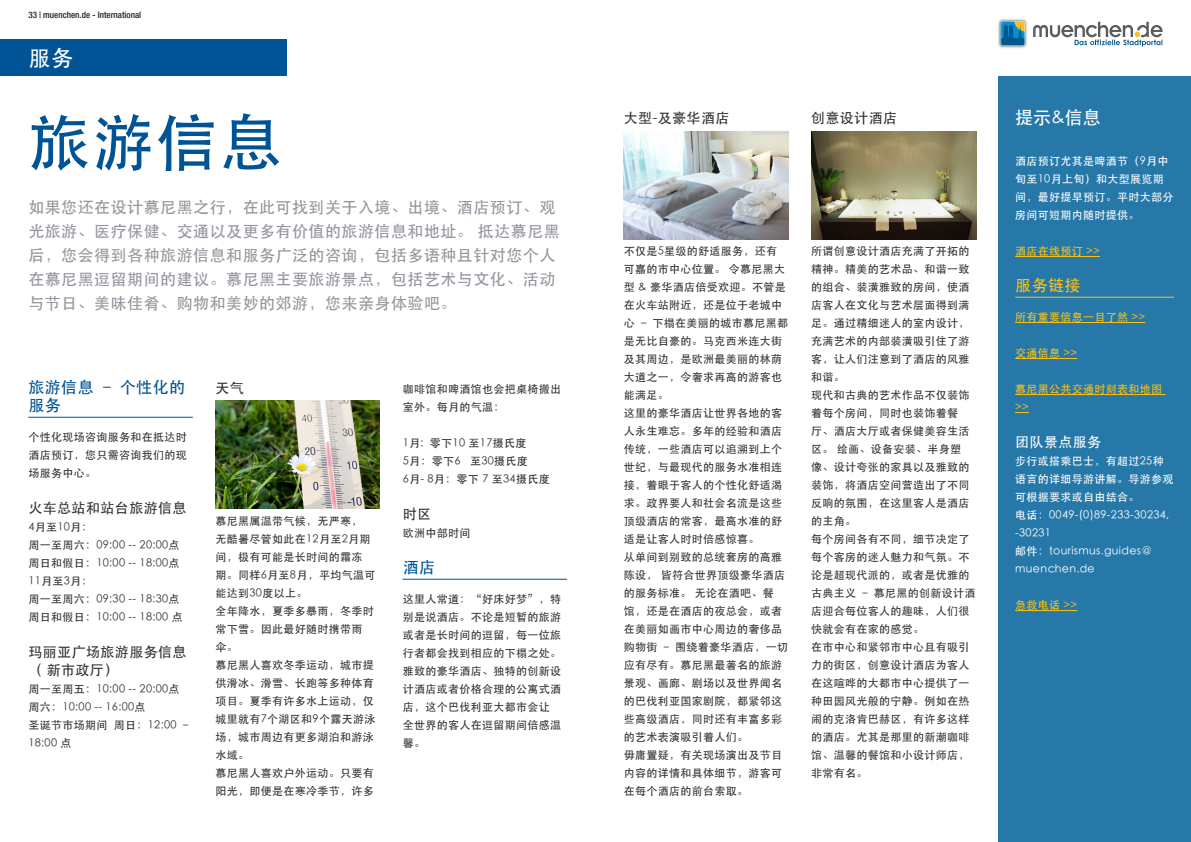
<style>
.page{position:relative;width:1191px;height:842px;background:#fff}
.page>*{position:absolute;margin:0;border:0;box-sizing:border-box;transform-origin:0 0}
.t1{font:62px "ST Heiti";color:#005495}
.t2{font:22px "ST Heiti";color:#fff}
.t3{font:18px "ST Heiti";color:#fff}
.t4{font:16px/24px "ST Heiti";letter-spacing:.03em;color:#93969e}
.t5{font:16px/18px "ST Heiti";letter-spacing:.03em;color:#005495}
.t6{font:16px "ST Heiti";color:#fec210}
.t7{font:14px/18px "ST Heiti";letter-spacing:.03em;color:#323332}
.t8{font:14px "ST Heiti";letter-spacing:.03em;color:#fff}
.t9{font:11px/18px "ST Heiti";letter-spacing:.03em;color:#323332}
.t10{font:11px/18px "ST Heiti";letter-spacing:.03em;color:#fff}
.t11{font:11px/18px "ST Heiti";letter-spacing:.03em;color:#fec210}
.t12{font:500 condensed 9px "Helvetica Neue LT Std";color:#231f20}
</style>
<div class="page">
<svg style="left:1033px;top:22px;width:129px;height:25px"></svg>
<img style="left:998px;top:19px;width:29px;height:29px">
<svg style="left:1000px;top:21px;width:25px;height:25px"></svg>
<div style="left:998px;top:76px;width:193px;height:766px;background:#2678a9"></div>
<hr style="left:1015px;top:256px;width:85px;height:1px;background:#fec210">
<hr style="left:1015px;top:297px;width:159px;height:1px;background:#fec210">
<hr style="left:1015px;top:322px;width:130px;height:1px;background:#fec210">
<hr style="left:1015px;top:358px;width:62px;height:1px;background:#fec210">
<hr style="left:1015px;top:394px;width:150px;height:1px;background:#fec210">
<svg style="left:1015px;top:412px;width:13px;height:1px"></svg>
<hr style="left:1015px;top:610px;width:62px;height:1px;background:#fec210">
<hr style="left:28px;top:417px;width:165px;height:1px;background:#005495">
<hr style="left:403px;top:579px;width:164px;height:1px;background:#005495">
<img style="left:215px;top:400px;width:165px;height:108px">
<img style="left:624px;top:132px;width:164px;height:108px">
<img style="left:811px;top:132px;width:165px;height:108px">
<div style="left:0;top:40px;width:286px;height:36px;background:#005495"></div>
<p class="t12" style="left:28px;top:9px;width:114px">33 | muenchen.de - International</p>
<h2 class="t2" style="left:28px;top:47px;width:46px">服务</h2>
<h1 class="t1" style="left:28px;top:112px;width:255px">旅游信息</h1>
<h3 class="t4" style="left:28px;top:195px;width:533px">如果您还在设计慕尼黑之行，在此可找到关于入境、出境、酒店预订、观光旅游、医疗保健、交通以及更多有价值的旅游信息和地址。 抵达慕尼黑后，您会得到各种旅游信息和服务广泛的咨询，包括多语种且针对您个人在慕尼黑逗留期间的建议。慕尼黑主要旅游景点，包括艺术与文化、活动与节日、美味佳肴、购物和美妙的郊游，您来亲身体验吧。</h3>
<h3 class="t5" style="left:28px;top:378px;width:158px">旅游信息 – 个性化的服务</h3>
<p class="t9" style="left:28px;top:428px;width:160px;text-align:justify">个性化现场咨询服务和在抵达时酒店预订，您只需咨询我们的现场服务中心。</p>
<p class="t7" style="left:28px;top:499px;width:160px">火车总站和站台旅游信息</p>
<p class="t9" style="left:28px;top:518px;width:156px">4月至10月：<br>周一至周六：09:00 -- 20:00点周日和假日：10:00 -- 18:00点<br>11月至3月：<br>周一至周六：09:30 -- 18:30点周日和假日：10:00 -- 18:00 点</p>
<p class="t7" style="left:28px;top:643px;width:160px">玛丽亚广场旅游服务信息（ 新市政厅）</p>
<p class="t9" style="left:28px;top:680px;width:164px">周一至周五：10:00 -- 20:00点周六：10:00 -- 16:00点<br>圣诞节市场期间 周日：12:00 –<br>18:00 点</p>
<p class="t7" style="left:215px;top:379px;width:30px">天气</p>
<p class="t9" style="left:215px;top:512px;width:161px">慕尼黑属温带气候，无严寒，无酷暑尽管如此在12月至2月期间，极有可能是长时间的霜冻期。同样6月至8月，平均气温可能达到30度以上。<br>全年降水，夏季多暴雨，冬季时常下雪。因此最好随时携带雨伞。<br>慕尼黑人喜欢冬季运动，城市提供滑冰、滑雪、长跑等多种体育项目。夏季有许多水上运动，仅城里就有7个湖区和9个露天游泳场，城市周边有更多湖泊和游泳水域。<br>慕尼黑人喜欢户外运动。只要有阳光，即便是在寒冷季节，许多</p>
<p class="t9" style="left:403px;top:380px;width:160px">咖啡馆和啤酒馆也会把桌椅搬出室外。每月的气温：</p>
<p class="t9" style="left:403px;top:434px;width:148px">1月: 零下10 至17摄氏度<br>5月：零下6 至30摄氏度<br>6月- 8月：零下 7 至34摄氏度</p>
<p class="t7" style="left:403px;top:505px;width:30px">时区</p>
<p class="t9" style="left:403px;top:524px;width:69px">欧洲中部时间</p>
<h3 class="t5" style="left:403px;top:558px;width:34px">酒店</h3>
<p class="t9" style="left:403px;top:590px;width:160px">这里人常道：“好床好梦”，特别是说酒店。不论是短暂的旅游或者是长时间的逗留，每一位旅行者都会找到相应的下榻之处。雅致的豪华酒店、独特的创新设计酒店或者价格合理的公寓式酒店，这个巴伐利亚大都市会让全世界的客人在逗留期间倍感温馨。</p>
<p class="t7" style="left:624px;top:109px;width:107px">大型-及豪华酒店</p>
<p class="t7" style="left:811px;top:109px;width:88px">创意设计酒店</p>
<p class="t9" style="left:624px;top:242px;width:166px">不仅是5星级的舒适服务，还有可嘉的市中心位置。 令慕尼黑大型 &amp; 豪华酒店倍受欢迎。不管是在火车站附近，还是位于老城中心 – 下榻在美丽的城市慕尼黑都是无比自豪的。马克西米连大街及其周边，是欧洲最美丽的林荫大道之一，令奢求再高的游客也能满足。<br>这里的豪华酒店让世界各地的客人永生难忘。多年的经验和酒店传统，一些酒店可以追溯到上个世纪，与最现代的服务水准相连接，着眼于客人的个性化舒适渴求。政界要人和社会名流是这些顶级酒店的常客，最高水准的舒适是让客人时时倍感惊喜。<br>从单间到别致的总统套房的高雅陈设， 皆符合世界顶级豪华酒店的服务标准。 无论在酒吧、餐<br>馆，还是在酒店的夜总会，或者在美丽如画市中心周边的奢侈品购物街 – 围绕着豪华酒店，一切应有尽有。慕尼黑最著名的旅游景观、画廊、剧场以及世界闻名的巴伐利亚国家剧院，都紧邻这些高级酒店，同时还有丰富多彩的艺术表演吸引着人们。<br>毋庸置疑，有关现场演出及节目内容的详情和具体细节，游客可在每个酒店的前台索取。</p>
<p class="t9" style="left:811px;top:242px;width:166px">所谓创意设计酒店充满了开拓的精神。精美的艺术品、和谐一致的组合、装潢雅致的房间，使酒店客人在文化与艺术层面得到满足。通过精细迷人的室内设计，充满艺术的内部装潢吸引住了游客，让人们注意到了酒店的风雅和谐。<br>现代和古典的艺术作品不仅装饰着每个房间，同时也装饰着餐<br>厅、酒店大厅或者保健美容生活区。 绘画、设备安装、半身塑<br>像、设计夸张的家具以及雅致的装饰，将酒店空间营造出了不同反响的氛围，在这里客人是酒店的主角。<br>每个房间各有不同，细节决定了每个客房的迷人魅力和气氛。不论是超现代派的，或者是优雅的古典主义 – 慕尼黑的创新设计酒店迎合每位客人的趣味，人们很快就会有在家的感觉。<br>在市中心和紧邻市中心且有吸引力的街区，创意设计酒店为客人在这喧哗的大都市中心提供了一种田园风光般的宁静。例如在热闹的克洛肯巴赫区，有许多这样的酒店。尤其是那里的新潮咖啡馆、温馨的餐馆和小设计师店，非常有名。</p>
<h3 class="t3" style="left:1015px;top:109px;width:87px">提示&amp;信息</h3>
<p class="t10" style="left:1015px;top:152px;width:160px">酒店预订尤其是啤酒节（9月中旬至10月上旬）和大型展览期间，最好提早预订。平时大部分房间可短期内随时提供。</p>
<p class="t11" style="left:1015px;top:242px;width:86px">酒店在线预订 &gt;&gt;</p>
<h3 class="t6" style="left:1015px;top:277px;width:67px">服务链接</h3>
<p class="t11" style="left:1015px;top:308px;width:132px">所有重要信息一目了然 &gt;&gt;</p>
<p class="t11" style="left:1015px;top:344px;width:64px">交通信息 &gt;&gt;</p>
<p class="t11" style="left:1015px;top:380px;width:148px">慕尼黑公共交通时刻表和地图&gt;&gt;</p>
<p class="t8" style="left:1015px;top:435px;width:88px">团队景点服务</p>
<p class="t10" style="left:1015px;top:452px;width:160px">步行或搭乘巴士，有超过25种语言的详细导游讲解。导游参观可根据要求或自由结合。<br>电话：0049-(0)89-233-30234, -30231<br>邮件：tourismus.guides@ muenchen.de</p>
<p class="t11" style="left:1015px;top:596px;width:64px">急救电话 &gt;&gt;</p>
</div>
